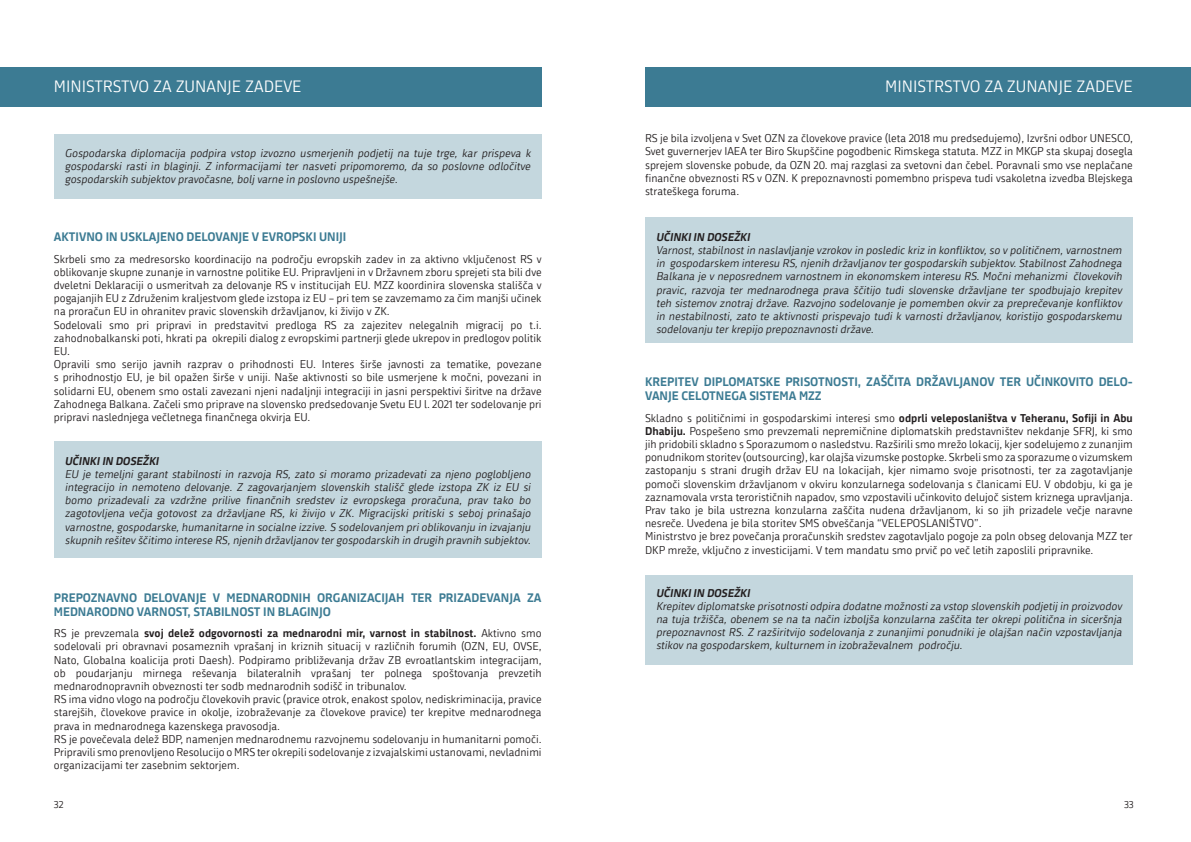
<style>
.page{position:relative;width:1191px;height:842px;background:#fff}
.page>*{position:absolute;margin:0;border:0;box-sizing:border-box;transform-origin:0 0}
.t1{font:16px "Republika";color:#fff}
.t2{font:700 12px/14.4px "Republika";color:#3c7b93}
.t3{font:11px/13.2px "Republika";color:#231f20;text-align:justify}
.t4{font:italic 11px/13.2px "Republika";color:#231f20;text-align:justify}
.t5{font:italic 700 11px "Republika";color:#231f20}
.t6{font:10px "Republika";color:#231f20}
.s1{font-weight:700}
</style>
<div class="page">
<div style="left:54px;top:134px;width:487px;height:64px;background:#c4d7de"></div>
<div style="left:0;top:67px;width:541px;height:40px;background:#3c7b93"></div>
<div style="left:645px;top:67px;width:546px;height:40px;background:#3c7b93"></div>
<div style="left:645px;top:217px;width:487px;height:126px;background:#c4d7de"></div>
<div style="left:645px;top:575px;width:487px;height:90px;background:#c4d7de"></div>
<div style="left:54px;top:441px;width:487px;height:116px;background:#c4d7de"></div>
<p class="t1" style="left:54px;top:75px;width:249px">MINISTRSTVO ZA ZUNANJE ZADEVE</p>
<p class="t1" style="left:885px;top:75px;width:249px">MINISTRSTVO ZA ZUNANJE ZADEVE</p>
<p class="t3" style="left:645px;top:131px;width:489px">RS je bila izvoljena v Svet OZN za človekove pravice (leta 2018 mu predsedujemo), Izvršni odbor UNESCO, Svet guvernerjev IAEA ter Biro Skupščine pogodbenic Rimskega statuta. MZZ in MKGP sta skupaj dosegla sprejem slovenske pobude, da OZN 20. maj razglasi za svetovni dan čebel. Poravnali smo vse neplačane finančne obveznosti RS v OZN. K prepoznavnosti pomembno prispeva tudi vsakoletna izvedba Blejskega strateškega foruma.</p>
<p class="t5" style="left:656px;top:228px;width:98px">UČINKIIN DOSEŽKI</p>
<p class="t4" style="left:656px;top:243px;width:469px">Varnost,stabilnostin naslavljanje vzrokov in posledic kriz in konfliktov,so v političnem,varnostnem in gospodarskem interesu RS,njenih državljanov tergospodarskih subjektov.StabilnostZahodnega Balkana je v neposrednem varnostnem in ekonomskem interesu RS. Močni mehanizmi človekovih pravic, razvoja ter mednarodnega prava ščitijo tudi slovenske državljane ter spodbujajo krepitev teh sistemov znotraj države. Razvoj no sodelovanje je pomemben okvir za preprečevanje konfliktov in nestabilnosti, zato te aktivnosti prispevajo tudi k varnosti državljanov, koristijo gospodarskemu sodelovanju terkrepijo prepoznavnostidržave.</p>
<p class="t2" style="left:645px;top:374px;width:489px">KREPITEV DIPLOMATSKE PRISOTNOSTI, ZAŠČITA DRŽAVLJANOV TER UČINKOVITO DELO-<br>VANJE CELOTNEGA SISTEMA MZZ</p>
<p class="t3" style="left:645px;top:411px;width:489px">Skladno s političnimi in gospodarskimi interesi smo <span class="s1">odprli veleposlaništva v Teheranu, Sofiji in Abu Dhabiju.</span> Pospešeno smo prevzemali nepremičnine diplomatskih predstavništev nekdanje SFRJ, ki smo jih pridobili skladno s Sporazumom o nasledstvu. Razširili smo mrežo lokacij, kjer sodelujemo z zunanjim ponudnikom storitev (outsourcing), kar olajša vizumske postopke. Skrbeli smo za sporazume o vizumskem zastopanju s strani drugih držav EU na lokacijah, kjer nimamo svoje prisotnosti, ter za zagotavljanje pomoči slovenskim državljanom v okviru konzularnega sodelovanja s članicami EU. V obdobju, ki ga je zaznamovala vrsta terorističnih napadov, smo vzpostavili učinkovito delujoč sistem kriznega upravljanja.<br>Prav tako je bila ustrezna konzularna zaščita nudena državljanom, ki so jih prizadele večje naravne nesreče. Uvedena je bila storitev SMS obveščanja “VELEPOSLANIŠTVO”.</p>
<p class="t3" style="left:645px;top:529px;width:489px">Ministrstvo je brez povečanja proračunskih sredstev zagotavljalo pogoje za poln obseg delovanja MZZ ter<br>DKP mreže, vključno z investicijami. V tem mandatu smo prvič po več letih zaposlili pripravnike.</p>
<p class="t5" style="left:656px;top:584px;width:98px">UČINKIIN DOSEŽKI</p>
<p class="t4" style="left:656px;top:599px;width:469px">Krepitev diplomatske prisotnostiodpira dodatne možnostiza vstop slovenskih podjetij in proizvodov na tuja tržišča, obenem se na ta način izboljša konzularna zaščita ter okrepi politična in siceršnja prepoznavnost RS. Z razširitvijo sodelovanja z zunanjimi ponudniki je olajšan način vzpostavljanja stikov na gospodarskem,kulturnem in izobraževalnem področju.</p>
<p class="t4" style="left:65px;top:146px;width:469px">Gospodarska diplomacija podpira vstop izvozno usmerjenih podjetij na tuje trge, kar prispeva k gospodarski rasti in blaginji. Z informacijami ter nasveti pripomoremo, da so poslovne odločitve gospodarskih subjektov pravočasne,bolj varne in poslovno uspešnejše.</p>
<p class="t2" style="left:54px;top:229px;width:294px">AKTIVNO IN USKLAJENO DELOVANJE V EVROPSKI UNIJI</p>
<p class="t3" style="left:54px;top:252px;width:489px">Skrbeli smo za medresorsko koordinacijo na področju evropskih zadev in za aktivno vključenost RS v oblikovanje skupne zunanje in varnostne politike EU. Pripravljeni in v Državnem zboru sprejeti sta bili dve dveletni Deklaraciji o usmeritvah za delovanje RS v institucijah EU. MZZ koordinira slovenska stališča v pogajanjih EU z Združenim kraljestvom glede izstopa iz EU – pri tem se zavzemamo za čim manjši učinek na proračun EU in ohranitev pravic slovenskih državljanov, ki živijo v ZK.</p>
<p class="t3" style="left:54px;top:318px;width:489px">Sodelovali smo pri pripravi in predstavitvi predloga RS za zajezitev nelegalnih migracij po t.i. zahodnobalkanski poti, hkrati pa okrepili dialog z evropskimi partnerji glede ukrepov in predlogov politik EU.</p>
<p class="t3" style="left:54px;top:357px;width:489px">Opravili smo serijo javnih razprav o prihodnosti EU. Interes širše javnosti za tematike, povezane s prihodnostjo EU, je bil opažen širše v uniji. Naše aktivnosti so bile usmerjene k močni, povezani in solidarni EU, obenem smo ostali zavezani njeni nadaljnji integraciji in jasni perspektivi širitve na države Zahodnega Balkana. Začeli smo priprave na slovensko predsedovanje Svetu EU l. 2021 ter sodelovanje pri pripravi naslednjega večletnega finančnega okvirja EU.</p>
<p class="t5" style="left:65px;top:452px;width:98px">UČINKIIN DOSEŽKI</p>
<p class="t4" style="left:65px;top:467px;width:469px">EU je temelj ni garant stabilnosti in razvoja RS, zato si moramo prizadevati za njeno poglobljeno integracijo in nemoteno delovanje. Z zagovarjanjem slovenskih stališč glede izstopa ZK iz EU si bomo prizadevali za vzdržne prilive finančnih sredstev iz evropskega proračuna, prav tako bo zagotovljena večja gotovost za državljane RS, ki živijo v ZK. Migracijski pritiski s seboj prinašajo varnostne,gospodarske,humanitarne in socialne izzive.S sodelovanjem prioblikovanju in izvajanju skupnih rešitev ščitimo interese RS,njenih državljanov tergospodarskih in drugih pravnih subjektov.</p>
<p class="t2" style="left:54px;top:589px;width:489px">PREPOZNAVNO DELOVANJE V MEDNARODNIH ORGANIZACIJAH TER PRIZADEVANJA ZA<br>MEDNARODNO VARNOST, STABILNOST IN BLAGINJO</p>
<p class="t3" style="left:54px;top:626px;width:489px">RS je prevzemala <span class="s1">svoj delež odgovornosti za mednarodni mir, varnost in stabilnost.</span> Aktivno smo sodelovali pri obravnavi posameznih vprašanj in kriznih situacij v različnih forumih (OZN, EU, OVSE, Nato, Globalna koalicija proti Daesh). Podpiramo približevanja držav ZB evroatlantskim integracijam, ob poudarjanju mirnega reševanja bilateralnih vprašanj ter polnega spoštovanja prevzetih mednarodnopravnih obveznosti ter sodb mednarodnih sodišč in tribunalov.</p>
<p class="t3" style="left:54px;top:692px;width:489px">RS ima vidno vlogo na področju človekovih pravic (pravice otrok, enakost spolov, nediskriminacija, pravice starejših, človekove pravice in okolje, izobraževanje za človekove pravice) ter krepitve mednarodnega prava in mednarodnega kazenskega pravosodja.</p>
<p class="t3" style="left:54px;top:732px;width:489px">RS je povečevala delež BDP, namenjen mednarodnemu razvojnemu sodelovanju in humanitarni pomoči.<br>Pripravili smo prenovljeno Resolucijo o MRS ter okrepili sodelovanje z izvajalskimi ustanovami, nevladnimi organizacijami ter zasebnim sektorjem.</p>
<p class="t6" style="left:54px;top:798px;width:11px">32</p>
<p class="t6" style="left:1124px;top:798px;width:11px">33</p>
</div>
